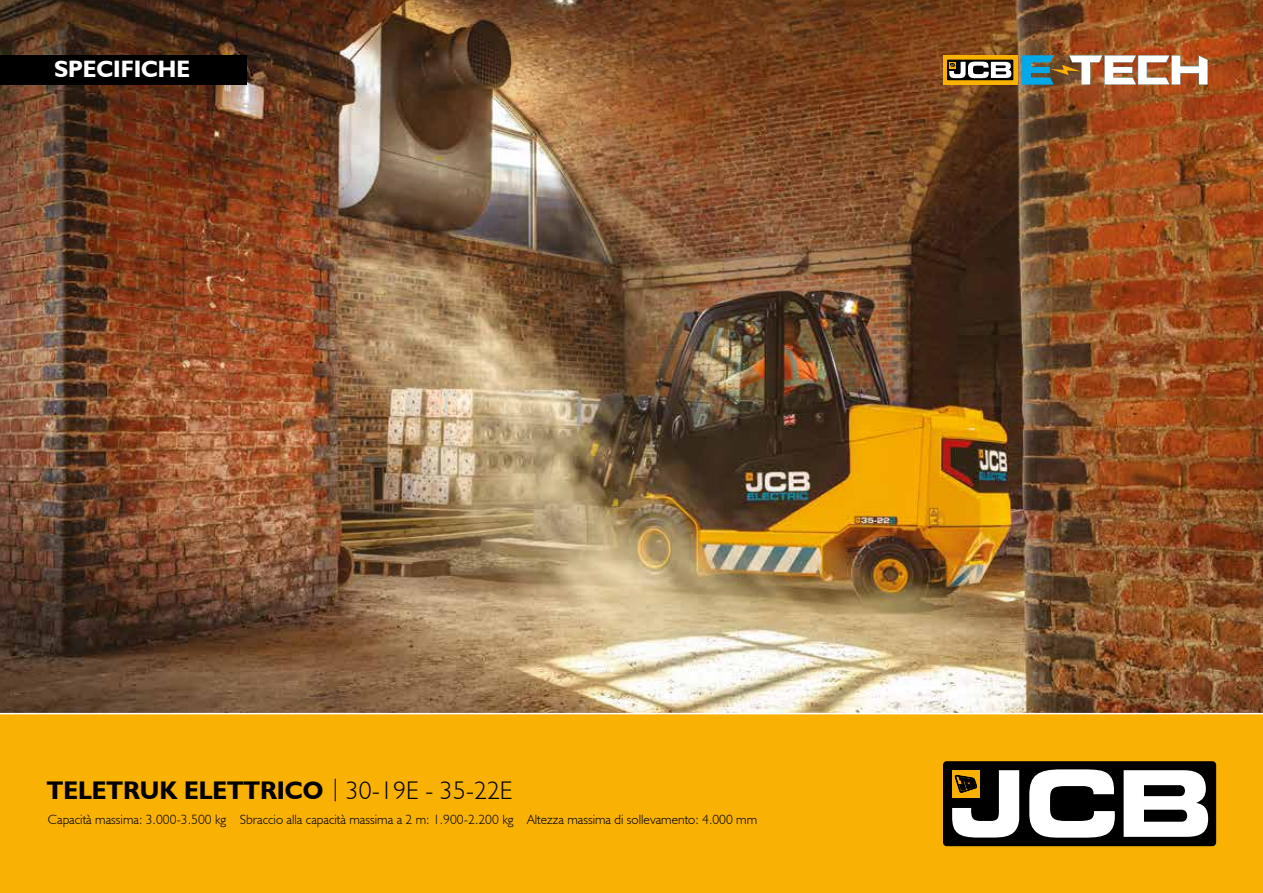
<style>
.page{position:relative;width:1263px;height:893px;background:#fff}
.page>*{position:absolute;margin:0;border:0;box-sizing:border-box;transform-origin:0 0}
.t1{font:700 25.5px "JCB Euro";color:#000}
.t2{font:700 23.7px "JCB Euro";color:#fff}
.t3{font:300 13.5px "JCB Euro";color:#000}
.s1{font-weight:300;font-size:22.5px}
.s2{font-weight:300}
</style>
<div class="page">
<img style="left:0;top:0;width:1263px;height:712px">
<div style="left:0;top:712px;width:1263px;height:181px;background:#f9b104"></div>
<div style="left:925px;top:743px;width:309px;height:121px;background:#f9b104"></div>
<div style="left:943px;top:761px;width:273px;height:85px;background:#000;border-radius:4px"></div>
<svg style="left:1029px;top:769px;width:86px;height:69px"></svg>
<svg style="left:1123px;top:770px;width:85px;height:67px"></svg>
<svg style="left:952px;top:770px;width:67px;height:67px"></svg>
<img style="left:1022px;top:55px;width:186px;height:30px">
<svg style="left:943px;top:55px;width:75px;height:30px"></svg>
<svg style="left:947px;top:60px;width:66px;height:20px"></svg>
<svg style="left:949px;top:62px;width:62px;height:16px"></svg>
<div style="left:0;top:55px;width:247px;height:30px;background:#000"></div>
<h2 class="t2" style="left:54px;top:54px;width:137px">SPECIFICHE</h2>
<h1 class="t1" style="left:47px;top:775px;width:467px">TELETRUK ELETTRICO <span class="s1">|</span> <span class="s2">30‑19E - 35‑22E</span></h1>
<p class="t3" style="left:48px;top:811px;width:711px">Capacità massima: 3.000‑3.500 kg Sbraccio alla capacità massima a 2 m: 1.900‑2.200 kg Altezza massima di sollevamento: 4.000 mm</p>
</div>
